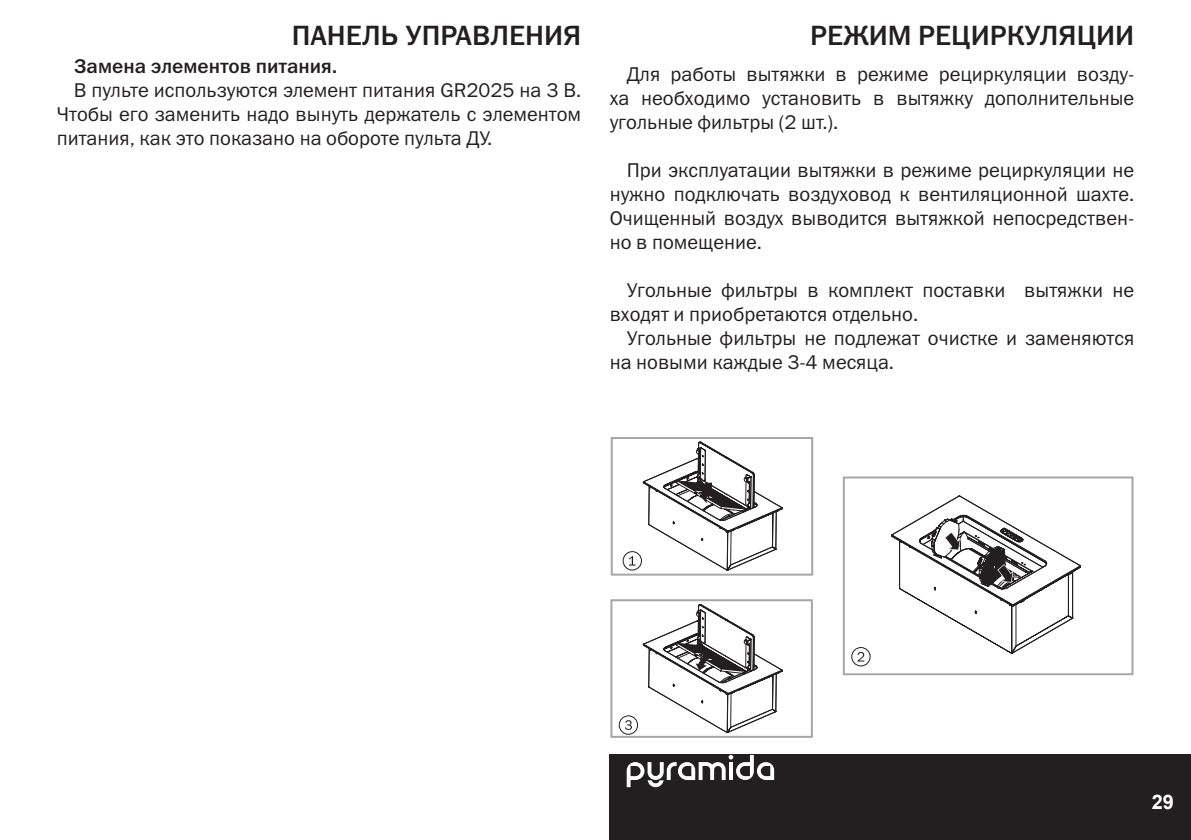
<style>
.page{position:relative;width:1191px;height:840px;background:#fff}
.page>*{position:absolute;margin:0;border:0;box-sizing:border-box;transform-origin:0 0}
.Раздел_Right{font:28px "Franklin Gothic Medium C";color:#231f20}
.Main_text{font:20px/24px "Franklin Gothic Book C";color:#231f20;text-align:justify}
.Main_text-2{font:20px "Franklin Gothic Medium C";color:#231f20}
.t1{font:700 20px "Arial";color:#fff}
</style>
<div class="page">
<div style="left:609px;top:754px;width:582px;height:85px;background:#231f20"></div>
<svg style="left:626px;top:754px;width:148px;height:32px"></svg>
<svg style="left:610px;top:437px;width:523px;height:300px"></svg>
<svg style="left:891px;top:495px;width:190px;height:158px"></svg>
<svg style="left:642px;top:441px;width:141px;height:129px"></svg>
<svg style="left:642px;top:603px;width:141px;height:130px"></svg>
<p class="Раздел_Right" style="left:292px;top:20px;width:291px">ПАНЕЛЬ УПРАВЛЕНИЯ</p>
<p class="Main_text-2" style="left:74px;top:55px;width:265px">Замена элементов питания.</p>
<p class="Main_text" style="left:57px;top:78px;width:526px;text-indent:17px">В пульте используются элемент питания GR2025 на 3 В.<br>Чтобы его заменить надо вынуть держатель с элементом питания, как это показано на обороте пульта ДУ.</p>
<p class="Раздел_Right" style="left:810px;top:20px;width:325px">РЕЖИМ РЕЦИРКУЛЯЦИИ</p>
<p class="Main_text" style="left:609px;top:62px;width:526px;text-indent:17px">Для работы вытяжки в режиме рециркуляции возду&shy;ха необходимо установить в вытяжку дополнительные угольные фильтры (2 шт.).</p>
<p class="Main_text" style="left:609px;top:158px;width:526px;text-indent:17px">При эксплуатации вытяжки в режиме рециркуляции не нужно подключать воздуховод к вентиляционной шахте.<br>Очищенный воздух выводится вытяжкой непосредствен&shy;но в помещение.</p>
<p class="Main_text" style="left:609px;top:278px;width:526px;text-indent:17px">Угольные фильтры в комплект поставки вытяжки не входят и приобретаются отдельно.</p>
<p class="Main_text" style="left:609px;top:326px;width:526px;text-indent:17px">Угольные фильтры не подлежат очистке и заменяются на новыми каждые 3-4 месяца.</p>
<p class="t1" style="left:1151px;top:788px;width:24px">29</p>
</div>
